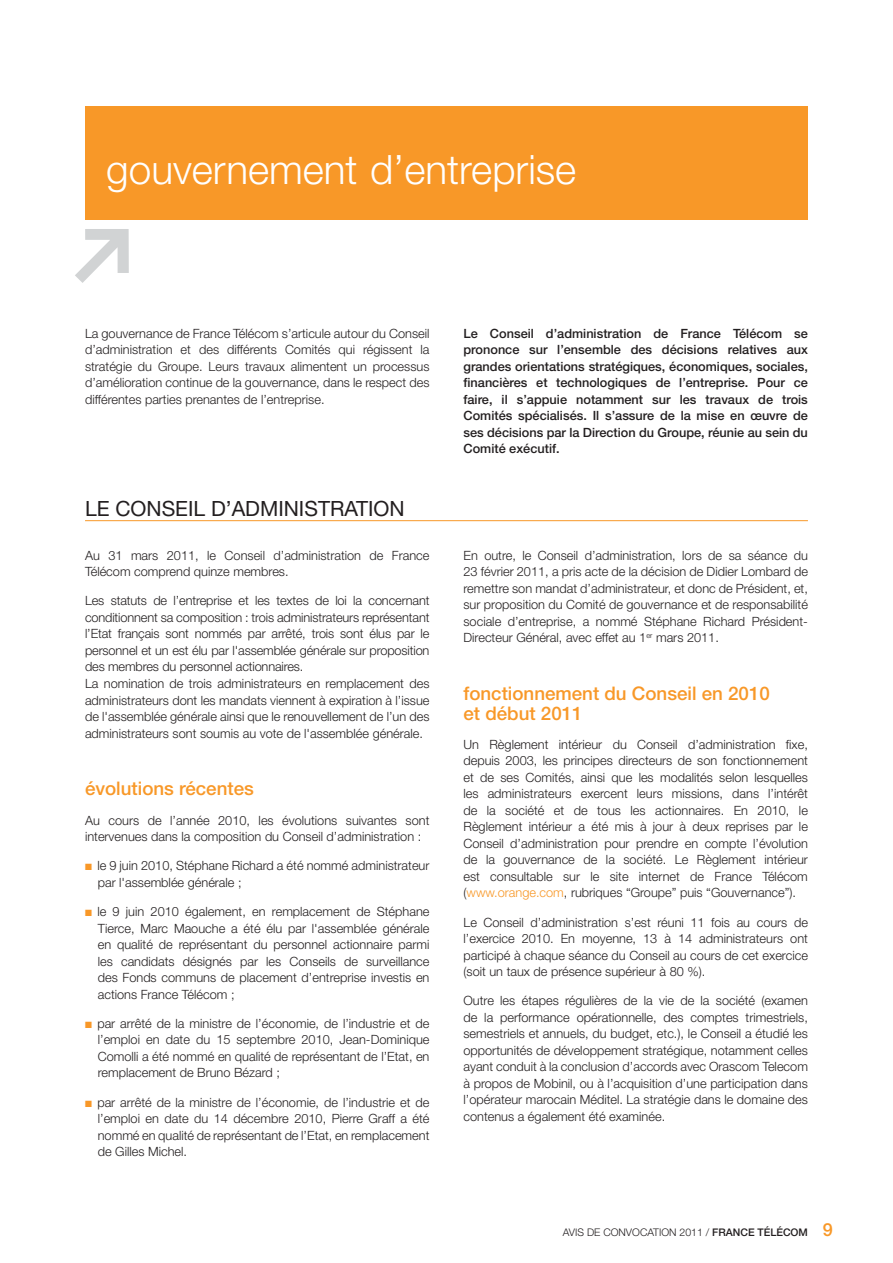
<style>
.page{position:relative;width:893px;height:1263px;background:#fff}
.page>*{position:absolute;margin:0;border:0;box-sizing:border-box;transform-origin:0 0}
.t1{font:300 40.5px "Helvetica Neue LT Std";color:#fff}
.t2{font:21px "Helvetica Neue LT Std";color:#231f20}
.t3{font:500 18.75px/19.5px "Helvetica Neue LT Std";color:#f89828}
.t4{font:300 12.75px/16.5px "Helvetica Neue LT Std";color:#231f20;text-align:justify}
.t5{font:500 12.75px/16.5px "Helvetica Neue LT Std";color:#231f20;text-align:justify}
.t6{font:300 10.5px "Helvetica Neue LT Std";color:#231f20}
.s1{color:#f89828}
.s2{font-weight:500}
.s3{font-weight:500;font-size:18px;color:#f89828}
</style>
<div class="page">
<div style="left:85px;top:106px;width:723px;height:114px;background:#f89828"></div>
<svg style="left:75px;top:229px;width:54px;height:54px"></svg>
<hr style="left:85px;top:520px;width:723px;height:1px;background:#f89828">
<h1 class="t1" style="left:106px;top:155px;width:471px">gouvernement d’entreprise</h1>
<p class="t4" style="left:85px;top:326px;width:346px">La gouvernance de France Télécom s’articule autour du Conseil d’administration et des différents Comités qui régissent la stratégie du Groupe. Leurs travaux alimentent un processus d’amélioration continue de la gouvernance, dans le respect des différentes parties prenantes de l’entreprise.</p>
<p class="t5" style="left:463px;top:326px;width:346px">Le Conseil d’administration de France Télécom se prononce sur l’ensemble des décisions relatives aux grandes orientations stratégiques, économiques, sociales, financières et technologiques de l’entreprise. Pour ce faire, il s’appuie notamment sur les travaux de trois Comités spécialisés. Il s’assure de la mise en œuvre de ses décisions par la Direction du Groupe, réunie au sein du Comité exécutif.</p>
<h2 class="t2" style="left:85px;top:501px;width:321px">LE CONSEIL D’ADMINISTRATION</h2>
<p class="t4" style="left:85px;top:548px;width:346px">Au 31 mars 2011, le Conseil d’administration de France<br>Télécom comprend quinze membres.</p>
<p class="t4" style="left:85px;top:594px;width:346px;text-align:left">Les statuts de l’entreprise et les textes de loi la concernant conditionnent sa composition : trois administrateurs représentant l’Etat français sont nommés par arrêté, trois sont élus par le personnel et un est élu par l'assemblée générale sur proposition des membres du personnel actionnaires.<br>La nomination de trois administrateurs en remplacement des administrateurs dont les mandats viennent à expiration à l’issue de l'assemblée générale ainsi que le renouvellement de l’un des administrateurs sont soumis au vote de l'assemblée générale.</p>
<h3 class="t3" style="left:85px;top:781px;width:170px">évolutions récentes</h3>
<p class="t4" style="left:85px;top:813px;width:346px">Au cours de l’année 2010, les évolutions suivantes sont intervenues dans la composition du Conseil d’administration :</p>
<p class="t4" style="left:98px;top:859px;width:333px;text-indent:-13px"><span class="s1">■</span> le 9 juin 2010, Stéphane Richard a été nommé administrateur par l'assemblée générale ;</p>
<p class="t4" style="left:98px;top:905px;width:333px;text-indent:-13px"><span class="s1">■</span> le 9 juin 2010 également, en remplacement de Stéphane Tierce, Marc Maouche a été élu par l'assemblée générale en qualité de représentant du personnel actionnaire parmi les candidats désignés par les Conseils de surveillance des Fonds communs de placement d’entreprise investis en actions France Télécom ;</p>
<p class="t4" style="left:98px;top:1016px;width:333px;text-indent:-13px"><span class="s1">■</span> par arrêté de la ministre de l’économie, de l’industrie et de l’emploi en date du 15 septembre 2010, Jean-Dominique Comolli a été nommé en qualité de représentant de l’Etat, en remplacement de Bruno Bézard ;</p>
<p class="t4" style="left:98px;top:1095px;width:333px;text-indent:-13px"><span class="s1">■</span> par arrêté de la ministre de l’économie, de l’industrie et de l’emploi en date du 14 décembre 2010, Pierre Graff a été nommé en qualité de représentant de l’Etat, en remplacement de Gilles Michel.</p>
<p class="t4" style="left:463px;top:548px;width:346px">En outre, le Conseil d’administration, lors de sa séance du 23 février 2011, a pris acte de la décision de Didier Lombard de remettre son mandat d’administrateur, et donc de Président, et, sur proposition du Comité de gouvernance et de responsabilité sociale d’entreprise, a nommé Stéphane Richard Président-Directeur Général, avec effet au 1<sup>er</sup> mars 2011.</p>
<h3 class="t3" style="left:463px;top:686px;width:308px">fonctionnement du Conseil en 2010 et début 2011</h3>
<p class="t4" style="left:463px;top:737px;width:346px">Un Règlement intérieur du Conseil d’administration fixe, depuis 2003, les principes directeurs de son fonctionnement et de ses Comités, ainsi que les modalités selon lesquelles les administrateurs exercent leurs missions, dans l’intérêt de la société et de tous les actionnaires. En 2010, le Règlement intérieur a été mis à jour à deux reprises par le Conseil d’administration pour prendre en compte l’évolution de la gouvernance de la société. Le Règlement intérieur est consultable sur le site internet de France Télécom (<span class="s1">www.orange.com</span>, rubriques “Groupe” puis “Gouvernance”).</p>
<p class="t4" style="left:463px;top:915px;width:346px">Le Conseil d’administration s’est réuni 11 fois au cours de l’exercice 2010. En moyenne, 13 à 14 administrateurs ont participé à chaque séance du Conseil au cours de cet exercice (soit un taux de présence supérieur à 80 %).</p>
<p class="t4" style="left:463px;top:994px;width:346px">Outre les étapes régulières de la vie de la société (examen de la performance opérationnelle, des comptes trimestriels, semestriels et annuels, du budget, etc.), le Conseil a étudié les opportunités de développement stratégique, notamment celles ayant conduit à la conclusion d’accords avec Orascom Telecom à propos de Mobinil, ou à l’acquisition d’une participation dans l’opérateur marocain Méditel. La stratégie dans le domaine des contenus a également été examinée.</p>
<p class="t6" style="left:563px;top:1228px;width:271px">AVIS DE CONVOCATION 2011 / <span class="s2">FRANCE TÉLÉCOM</span> <span class="s3">9</span></p>
</div>
